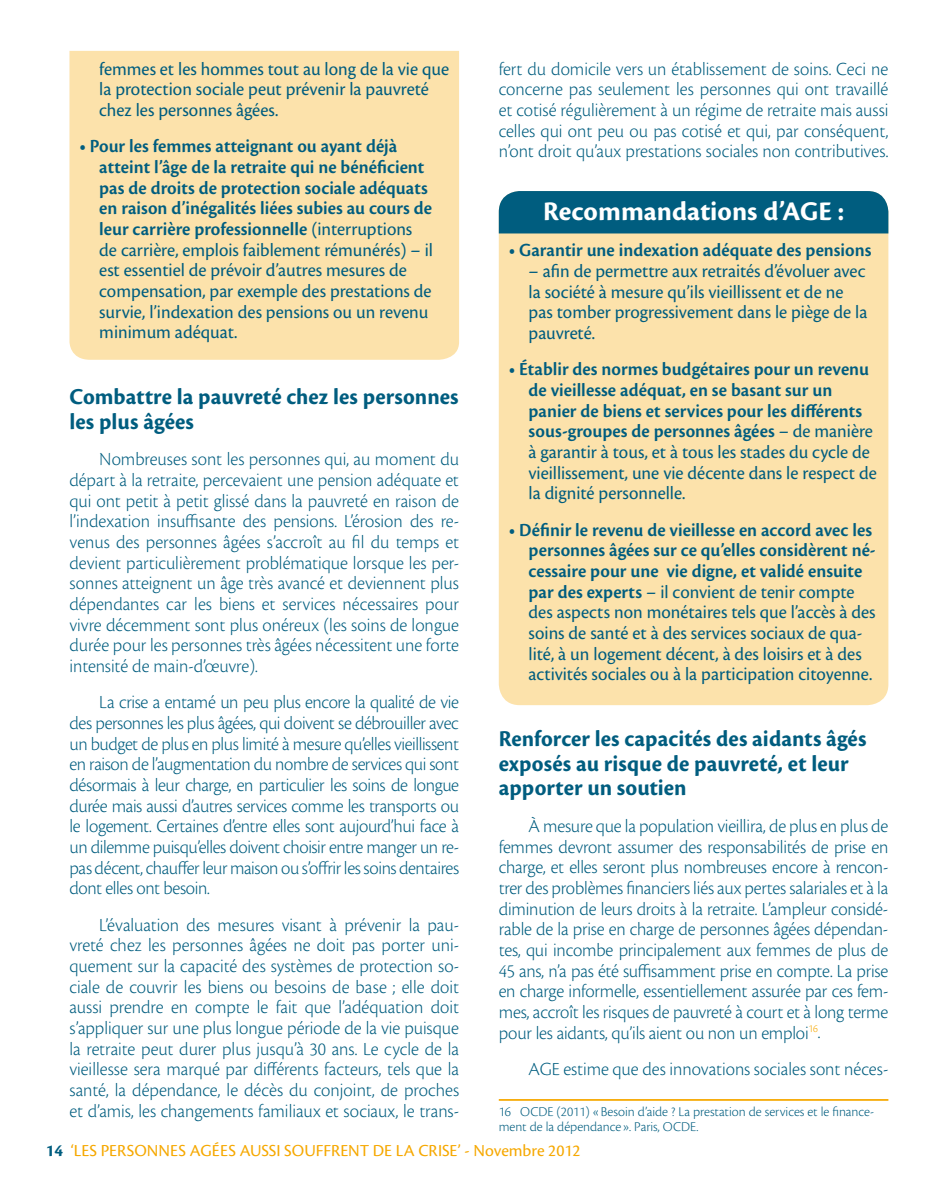
<style>
.page{position:relative;width:943px;height:1191px;background:#fff}
.page>*{position:absolute;margin:0;border:0;box-sizing:border-box;transform-origin:0 0}
.t1{font:700 28px "Cronos Pro";color:#fff}
.t2{font:700 23.62px/24.5px "Cronos Pro";letter-spacing:.005em;color:#005d7f}
.t3{font:300 19.25px/20.7px "Cronos Pro";letter-spacing:-.01em;color:#005d7f;text-align:justify}
.t4{font:19.25px/20.7px "Cronos Pro";color:#005d7f}
.t5{font:600 19.25px/20.7px "Cronos Pro";color:#005d7f}
.t6{font:17.5px "Cronos Pro";color:#f6a800}
.t7{font:300 14px/15.8px "Cronos Pro";color:#005d7f}
.s1{font-weight:600}
.s2{font-weight:400}
.s3{font-weight:700;color:#005d7f}
</style>
<div class="page">
<div style="left:499px;top:191px;width:389px;height:514px;background:#fce2ab;border-radius:21px"></div>
<div style="left:499px;top:191px;width:389px;height:42px;background:#005d7f"></div>
<svg style="left:69px;top:51px;width:390px;height:309px;fill:#fce2ab"></svg>
<hr style="left:499px;top:1099px;width:389px;height:1px;background:#f6a800">
<p class="t4" style="left:99px;top:58px;width:351px">femmes et les hommes tout au long de la vie que la protection sociale peut prévenir la pauvreté chez les personnes âgées.</p>
<p class="t4" style="left:99px;top:136px;width:335px;text-indent:-20px"><span class="s1">• Pour les femmes atteignant ou ayant déjà atteint l’âge de la retraite qui ne bénéficient pas de droits de protection sociale adéquats en raison d’inégalités liées subies au cours de leur carrière professionnelle</span> (interruptions de carrière, emplois faiblement rémunérés) – il est essentiel de prévoir d’autres mesures de compensation, par exemple des prestations de survie, l’indexation des pensions ou un revenu minimum adéquat.</p>
<p class="t2" style="left:69px;top:385px;width:390px">Combattre la pauvreté chez les personnes les plus âgées</p>
<p class="t3" style="left:69px;top:449px;width:391px;text-indent:30px">Nombreuses sont les personnes qui, au moment du départ à la retraite, percevaient une pension adéquate et qui ont petit à petit glissé dans la pauvreté en raison de l’indexation insuffisante des pensions. L’érosion des re&shy;venus des personnes âgées s’accroît au fil du temps et devient particulièrement problématique lorsque les per&shy;sonnes atteignent un âge très avancé et deviennent plus dépendantes car les biens et services nécessaires pour vivre décemment sont plus onéreux (les soins de longue durée pour les personnes très âgées nécessitent une forte intensité de main-d’œuvre).</p>
<p class="t3" style="left:69px;top:692px;width:391px;text-indent:30px">La crise a entamé un peu plus encore la qualité de vie des personnes les plus âgées, qui doivent se débrouiller avec un budget de plus en plus limité à mesure qu’elles vieillissent en raison de l’augmentation du nombre de services qui sont désormais à leur charge, en particulier les soins de longue durée mais aussi d’autres services comme les transports ou le logement. Certaines d’entre elles sont aujourd’hui face à un dilemme puisqu’elles doivent choisir entre manger un re&shy;pas décent, chauffer leur maison ou s’offrir les soins dentaires dont elles ont besoin.</p>
<p class="t3" style="left:69px;top:914px;width:391px;text-indent:30px">L’évaluation des mesures visant à prévenir la pau&shy;vreté chez les personnes âgées ne doit pas porter uni&shy;quement sur la capacité des systèmes de protection so&shy;ciale de couvrir les biens ou besoins de base ; elle doit aussi prendre en compte le fait que l’adéquation doit s’appliquer sur une plus longue période de la vie puisque la retraite peut durer plus jusqu’à 30 ans. Le cycle de la vieillesse sera marqué par différents facteurs, tels que la santé, la dépendance, le décès du conjoint, de proches et d’amis, les changements familiaux et sociaux, le trans-</p>
<p class="t3" style="left:499px;top:58px;width:391px">fert du domicile vers un établissement de soins. Ceci ne concerne pas seulement les personnes qui ont travaillé et cotisé régulièrement à un régime de retraite mais aussi celles qui ont peu ou pas cotisé et qui, par conséquent, n’ont droit qu’aux prestations sociales non contributives.</p>
<h1 class="t1" style="left:543px;top:195px;width:302px">Recommandations d’AGE :</h1>
<p class="t5" style="left:508px;top:240px;width:364px">• Garantir une indexation adéquate des pensions</p>
<p class="t4" style="left:528px;top:261px;width:340px">– afin de permettre aux retraités d’évoluer avec la société à mesure qu’ils vieillissent et de ne pas tomber progressivement dans le piège de la pauvreté.</p>
<p class="t5" style="left:528px;top:359px;width:350px;text-indent:-20px">• Établir des normes budgétaires pour un revenu de vieillesse adéquat, en se basant sur un panier de biens et services pour les différents sous-groupes de personnes âgées <span class="s2">– de manière à garantir à tous, et à tous les stades du cycle de vieillissement, une vie décente dans le respect de la dignité personnelle.</span></p>
<p class="t4" style="left:528px;top:519px;width:349px;text-indent:-20px"><span class="s1">• Définir le revenu de vieillesse en accord avec les personnes âgées sur ce qu’elles considèrent né&shy;cessaire pour une vie digne, et validé ensuite par des experts</span> – il convient de tenir compte des aspects non monétaires tels que l’accès à des soins de santé et à des services sociaux de qua&shy;lité, à un logement décent, à des loisirs et à des activités sociales ou à la participation citoyenne.</p>
<p class="t2" style="left:499px;top:727px;width:369px">Renforcer les capacités des aidants âgés exposés au risque de pauvreté, et leur apporter un soutien</p>
<p class="t3" style="left:499px;top:815px;width:391px;text-indent:30px">À mesure que la population vieillira, de plus en plus de femmes devront assumer des responsabilités de prise en charge, et elles seront plus nombreuses encore à rencon&shy;trer des problèmes financiers liés aux pertes salariales et à la diminution de leurs droits à la retraite. L’ampleur considé&shy;rable de la prise en charge de personnes âgées dépendan&shy;tes, qui incombe principalement aux femmes de plus de 45 ans, n’a pas été suffisamment prise en compte. La prise en charge informelle, essentiellement assurée par ces fem&shy;mes, accroît les risques de pauvreté à court et à long terme pour les aidants, qu’ils aient ou non un emploi<sup>16</sup>.</p>
<p class="t3" style="left:528px;top:1058px;width:361px">AGE estime que des innovations sociales sont néces-</p>
<p class="t7" style="left:499px;top:1103px;width:377px">16 OCDE (2011) «Besoin d’aide ? La prestation de services et le finance&shy;ment de la dépendance». Paris, OCDE.</p>
<p class="t6" style="left:46px;top:1140px;width:536px"><span class="s3">14</span> ‘LES PERSONNES AGéES AUSSI SOUFFRENT DE LA CRISE’ - Novembre 2012</p>
</div>
